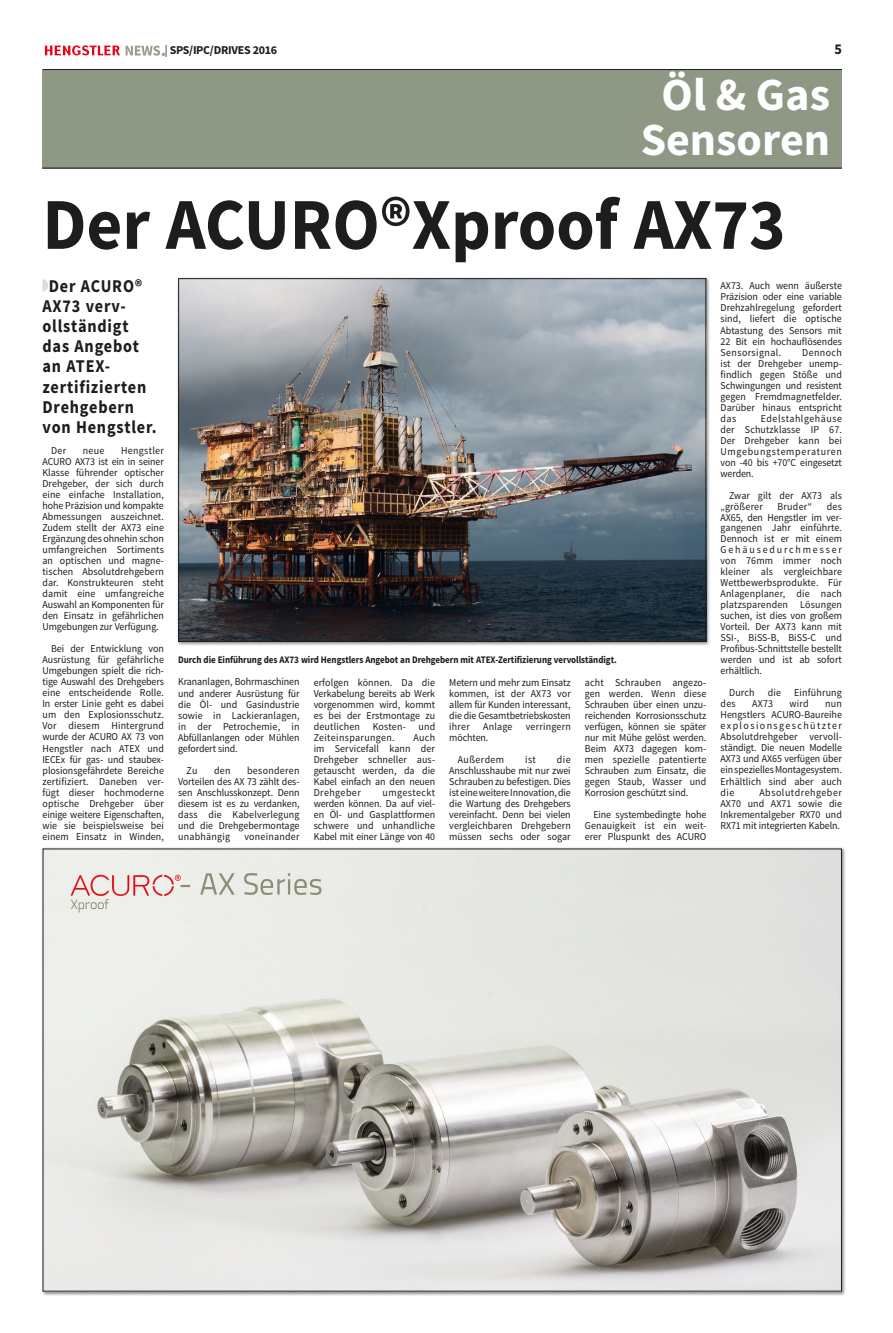
<style>
.page{position:relative;width:893px;height:1333px;background:#fff}
.page>*{position:absolute;margin:0;border:0;box-sizing:border-box;transform-origin:0 0}
.Heading_main_bold{font:700 73px "Source Sans Pro";color:#1d1d1b;scale:.95 1}
.t1{font:700 46px "Source Sans Pro";color:#fff}
.Introductory{font:700 18px/20.2px "Source Sans Pro";letter-spacing:.05em;color:#1d1d1b;scale:.9 1}
.t2{font:700 15px "Source Sans Pro";color:#1d1d1b;scale:.95 1}
.t3{font:700 12px "Source Sans Pro";letter-spacing:-.025em;color:#1d1d1b}
.Main_Text_-_second_p{font:10.5px/11px "Source Sans Pro";color:#1d1d1b;text-align:justify;scale:.95 1}
.Main_Text_-_second_p-2{font:10.5px/11px "Source Sans Pro";letter-spacing:.02em;color:#1d1d1b;scale:.95 1}
.Main_Text_-_second_p-3{font:10.5px "Source Sans Pro";letter-spacing:.025em;color:#1d1d1b;scale:.95 1}
.Main_Text_-_second_p-4{font:10.5px "Source Sans Pro";letter-spacing:.04em;color:#1d1d1b;scale:.95 1}
.Photo_Caption{font:700 10px "Source Sans Pro";letter-spacing:-.005em;color:#1d1d1b;scale:.9 1}
.s1{font-weight:400}
</style>
<div class="page">
<div style="left:43px;top:70px;width:799px;height:98px;background:#8f9884"></div>
<hr style="left:43px;top:69px;width:799px;height:1px;background:#1d1d1b">
<hr style="left:43px;top:167px;width:799px;height:1px;background:#1d1d1b">
<div style="left:176px;top:276px;width:535px;height:370px;background:#1d1d1b;opacity:.5"></div>
<img style="left:180px;top:280px;width:524px;height:360px">
<div style="left:41px;top:846px;width:805px;height:449px;background:#1d1d1b;opacity:.5"></div>
<img style="left:45px;top:850px;width:795px;height:439px">
<svg style="left:43px;top:279px;width:5px;height:12px"></svg>
<svg style="left:45px;top:45px;width:75px;height:10px"></svg>
<svg style="left:126px;top:46px;width:39px;height:10px"></svg>
<p class="t3" style="left:165px;top:42px;width:114px"><span class="s1">|</span> SPS/IPC/DRIVES 2016</p>
<p class="t2" style="left:834px;top:39px;width:9px">5</p>
<p class="t1" style="left:662px;top:65px;width:170px">Öl &amp; Gas</p>
<p class="t1" style="left:641px;top:110px;width:191px">Sensoren</p>
<p class="Heading_main_bold" style="left:43px;top:178px;width:784px">Der ACURO®Xproof AX73</p>
<p class="Introductory" style="left:43px;top:276px;width:129px;text-indent:6px">Der ACURO®<br>AX73 verv&shy;ollständigt das Angebot an ATEX&shy;zertifizierten<br>Drehgebern von Hengstler.</p>
<p class="Main_Text_-_second_p" style="left:51px;top:445px;width:17px">Der</p>
<p class="Main_Text_-_second_p" style="left:83px;top:445px;width:24px">neue</p>
<p class="Main_Text_-_second_p" style="left:720px;top:281px;width:129px">AX73. Auch wenn äußerste Präzision oder eine variable Drehzahlregelung gefordert sind, liefert die optische Abtastung des Sensors mit 22 Bit ein hochauflösendes Sensorsignal.</p>
<p class="Main_Text_-_second_p" style="left:720px;top:347px;width:129px;text-indent:82px">Dennoch ist der Drehgeber unemp&shy;findlich gegen Stöße und Schwingungen und resistent gegen Fremdmagnetfelder.<br>Darüber hinaus entspricht das</p>
<p class="Main_Text_-_second_p" style="left:720px;top:413px;width:129px;text-indent:40px">Edelstahlgehäuse der Schutzklasse IP 67.<br>Der Drehgeber kann bei Umgebungstemperaturen von -40 bis +70°C eingesetzt werden.</p>
<p class="Main_Text_-_second_p" style="left:720px;top:490px;width:129px;text-indent:9px">Zwar gilt der AX73 als „größerer</p>
<p class="Main_Text_-_second_p" style="left:43px;top:445px;width:129px;text-indent:79px">Hengstler ACURO AX73 ist ein in seiner Klasse führender optischer Drehgeber, der sich durch eine einfache Installation, hohe Präzision und kompakte Abmessungen auszeichnet.<br>Zudem stellt der AX73 eine Ergänzung des ohnehin schon umfangreichen Sortiments an optischen und magne&shy;tischen Absolutdrehgebern dar. Konstrukteuren steht damit eine umfangreiche Auswahl an Komponenten für den Einsatz in gefährlichen Umgebungen zur Verfügung.</p>
<p class="Main_Text_-_second_p" style="left:43px;top:643px;width:129px;text-indent:9px">Bei der Entwicklung von Ausrüstung für gefährliche Umgebungen spielt die rich&shy;tige Auswahl des Drehgebers eine entscheidende Rolle.<br>In erster Linie geht es dabei um den Explosionsschutz.<br>Vor diesem Hintergrund wurde der ACURO AX 73 von Hengstler nach ATEX und IECEx für gas- und staubex&shy;plosionsgefährdete Bereiche zertifiziert. Daneben ver&shy;fügt dieser hochmoderne optische Drehgeber über einige weitere Eigenschaften, wie sie beispielsweise bei einem Einsatz in Winden,</p>
<p class="Main_Text_-_second_p" style="left:720px;top:501px;width:129px;text-indent:106px">des AX65, den Hengstler im ver&shy;gangenen Jahr einführte.<br>Dennoch ist er mit einem Gehäusedurchmesser von 76mm immer noch kleiner als vergleichbare Wettbewerbsprodukte. Für Anlagenplaner, die nach platzsparenden Lösungen suchen, ist dies von großem Vorteil. Der AX73 kann mit SSI-, BiSS-B, BiSS-C und Profibus-Schnittstelle bestellt werden und ist ab sofort erhältlich.</p>
<p class="Main_Text_-_second_p-2" style="left:720px;top:687px;width:129px;text-indent:9px">Durch die Einführung des</p>
<p class="Main_Text_-_second_p" style="left:777px;top:501px;width:38px">Bruder“</p>
<p class="Photo_Caption" style="left:178px;top:653px;width:489px">Durch die Einführung des AX73 wird Hengstlers Angebot an Drehgebern mit ATEX-Zertifizierung vervollständigt.</p>
<p class="Main_Text_-_second_p" style="left:314px;top:676px;width:129px">erfolgen können. Da die Verkabelung bereits ab Werk vorgenommen wird, kommt es bei der Erstmontage zu deutlichen Kosten- und Zeiteinsparungen.</p>
<p class="Main_Text_-_second_p" style="left:178px;top:676px;width:129px">Krananlagen, Bohrmaschinen und anderer Ausrüstung für die Öl- und Gasindustrie sowie in Lackieranlagen, in der Petrochemie, in Abfüllanlangen oder Mühlen gefordert sind.</p>
<p class="Main_Text_-_second_p" style="left:187px;top:764px;width:13px">Zu</p>
<p class="Main_Text_-_second_p" style="left:214px;top:764px;width:19px">den</p>
<p class="Main_Text_-_second_p" style="left:449px;top:676px;width:129px">Metern und mehr zum Einsatz kommen, ist der AX73 vor allem für Kunden interessant, die die Gesamtbetriebskosten ihrer</p>
<p class="Main_Text_-_second_p" style="left:585px;top:676px;width:129px">acht Schrauben angezo&shy;gen werden. Wenn diese Schrauben über einen unzu&shy;reichenden Korrosionsschutz verfügen, können sie später nur mit Mühe gelöst werden.<br>Beim AX73 dagegen kom&shy;men spezielle patentierte Schrauben zum Einsatz, die gegen Staub, Wasser und Korrosion geschützt sind.</p>
<p class="Main_Text_-_second_p" style="left:585px;top:808px;width:129px;text-indent:9px">Eine systembedingte hohe Genauigkeit ist ein weit&shy;erer Pluspunkt des ACURO</p>
<p class="Main_Text_-_second_p" style="left:752px;top:698px;width:24px">AX73</p>
<p class="Main_Text_-_second_p" style="left:789px;top:698px;width:22px">wird</p>
<p class="Main_Text_-_second_p" style="left:720px;top:698px;width:129px;text-indent:105px">nun Hengstlers ACURO-Baureihe explosionsgeschützter Absolutdrehgeber vervoll&shy;ständigt. Die neuen Modelle AX73 und AX65 verfügen über ein spezielles Montagesystem.<br>Erhältlich sind aber auch die</p>
<p class="Main_Text_-_second_p" style="left:483px;top:720px;width:32px">Anlage</p>
<p class="Main_Text_-_second_p-2" style="left:526px;top:720px;width:49px">verringern</p>
<p class="Main_Text_-_second_p" style="left:449px;top:731px;width:43px">möchten.</p>
<p class="Main_Text_-_second_p-4" style="left:458px;top:752px;width:50px">Außerdem</p>
<p class="Main_Text_-_second_p" style="left:525px;top:753px;width:13px">ist</p>
<p class="Main_Text_-_second_p" style="left:314px;top:731px;width:129px;text-indent:100px">Auch im Servicefall kann der Drehgeber schneller aus&shy;getauscht werden, da die Kabel einfach an den neuen Drehgeber</p>
<p class="Main_Text_-_second_p" style="left:449px;top:753px;width:129px;text-indent:108px">die Anschlusshaube mit nur zwei Schrauben zu befestigen. Dies ist eine weitere Innovation, die die Wartung des Drehgebers vereinfacht. Denn bei vielen vergleichbaren Drehgebern müssen sechs oder sogar</p>
<p class="Main_Text_-_second_p" style="left:178px;top:764px;width:129px;text-indent:69px">besonderen Vorteilen des AX 73 zählt des&shy;sen Anschlusskonzept. Denn diesem ist es zu verdanken, dass die Kabelverlegung und die Drehgebermontage unabhängig</p>
<p class="Main_Text_-_second_p" style="left:720px;top:786px;width:129px;text-indent:39px">Absolutdrehgeber AX70 und AX71 sowie die Inkrementalgeber RX70 und RX71 mit integrierten Kabeln.</p>
<p class="Main_Text_-_second_p" style="left:314px;top:786px;width:129px;text-indent:69px">umgesteckt werden können. Da auf viel&shy;en Öl- und Gasplattformen schwere und unhandliche Kabel mit einer Länge von 40</p>
<p class="Main_Text_-_second_p-3" style="left:244px;top:829px;width:60px">voneinander</p>
</div>
